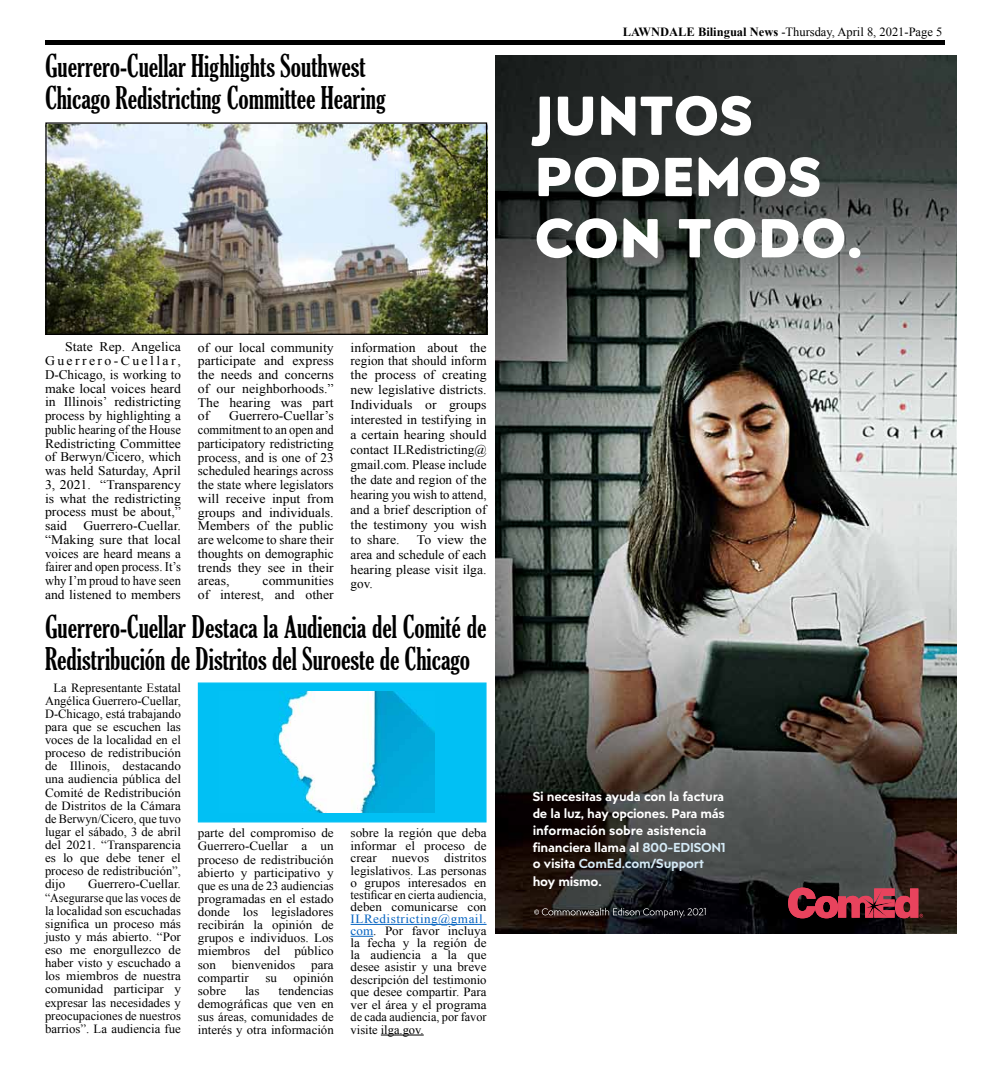
<style>
.page{position:relative;width:990px;height:1080px;background:#fff}
.page>*{position:absolute;margin:0;border:0;box-sizing:border-box;transform-origin:0 0}
.t1{font:900 54.75px/61.2px "Posterama Text";letter-spacing:.01em;color:#fff}
.t2{font:extra-condensed 30px/32.5px "Gloucester";color:#000}
.t3{font:13.12px/13.8px "Times New Roman";color:#000;text-align:justify;scale:1.05 1}
.t4{font:13.12px "Times New Roman";color:#000}
.t5{font:600 13px/16.9px "Posterama Text";letter-spacing:-.02em;color:#fff}
.t6{font:12.5px/13.1px "Times New Roman";color:#000;text-align:justify;scale:1.05 1}
.t7{font:12.5px/13.1px "Times New Roman";color:#000;text-align:justify}
.t8{font:300 10.12px "Posterama Text";color:#fff}
.s1{color:#0563c1}
.s2{font-weight:700}
.s3{color:#d4e9f5}
</style>
<div class="page">
<div style="left:45px;top:40px;width:900px;height:5px;background:#000"></div>
<img style="left:496px;top:56px;width:461px;height:877px">
<svg style="left:534px;top:908px;width:169px;height:10px"></svg>
<svg style="left:788px;top:884px;width:135px;height:34px"></svg>
<hr style="left:351px;top:924px;width:136px;height:1px;background:#0563c1">
<svg style="left:351px;top:936px;width:22px;height:1px"></svg>
<hr style="left:381px;top:1035px;width:43px;height:1px;background:#000">
<img style="left:47px;top:124px;width:438px;height:209px">
<div style="left:45px;top:122px;width:442px;height:213px;border:1px solid #000"></div>
<div style="left:198px;top:682px;width:289px;height:140px;background:#01c0f4;border:1px solid #01c0f4"></div>
<img style="left:278px;top:691px;width:157px;height:122px">
<h2 class="t2" style="left:45px;top:50px;width:342px">Guerrero-Cuellar Highlights Southwest<br>Chicago Redistricting Committee Hearing</h2>
<p class="t3" style="left:45px;top:340px;width:131px;text-indent:20px">State Rep. Angelica Guerrero-Cuellar, D-Chicago, is working to make local voices heard in Illinois’ redistricting process by highlighting a public hearing of the House Redistricting Committee of Berwyn/Cicero, which was held Saturday, April 3, 2021. “Transparency is what the redistricting process must be about,” said Guerrero-Cuellar. “Making sure that local voices are heard means a fairer and open process. It’s why I’m proud to have seen and listened to members</p>
<p class="t3" style="left:198px;top:340px;width:131px">of our local community participate and express the needs and concerns of our neighborhoods.” The hearing was part of</p>
<p class="t3" style="left:351px;top:340px;width:131px">information about the region that should inform the process of creating</p>
<p class="t3" style="left:351px;top:382px;width:131px;line-height:15px">new legislative districts.<br>Individuals or groups interested in testifying in a certain hearing should contact ILRedistricting@ gmail.com. Please include the date and region of the hearing you wish to attend, and a brief description of the testimony you wish to share.</p>
<p class="t3" style="left:198px;top:409px;width:131px;text-indent:31px">Guerrero-Cuellar’s commitment to an open and participatory redistricting process, and is one of 23 scheduled hearings across the state where legislators will receive input from groups and individuals.<br>Members of the public are welcome to share their thoughts on demographic trends they see in their areas,</p>
<p class="t3" style="left:351px;top:532px;width:131px;line-height:15px;text-indent:66px">To view the area and schedule of each hearing please visit ilga.</p>
<p class="t4" style="left:351px;top:575px;width:24px">gov.</p>
<h2 class="t2" style="left:45px;top:611px;width:443px">Guerrero-Cuellar Destaca la Audiencia del Comité de<br>Redistribución de Distritos del Suroeste de Chicago</h2>
<p class="t7" style="left:45px;top:681px;width:137px;text-indent:9px">La Representante Estatal Angélica Guerrero-Cuellar, D-Chicago, está trabajando para que se escuchen las voces de la localidad en el proceso de redistribución de Illinois, destacando una audiencia pública del Comité de Redistribución de Distritos de la Cámara de Berwyn/Cicero, que tuvo lugar el sábado, 3 de abril del 2021. “Transparencia es lo que debe tener el proceso de redistribución”, dijo</p>
<p class="t3" style="left:198px;top:574px;width:131px;text-align:right">communities<br>of interest, and other</p>
<p class="t6" style="left:198px;top:826px;width:131px">parte del compromiso de Guerrero-Cuellar a un proceso de redistribución abierto y participativo y que es una de 23 audiencias programadas en el estado donde los legisladores recibirán la opinión de grupos e individuos. Los miembros del público son</p>
<p class="t6" style="left:351px;top:827px;width:131px;line-height:12.2px">sobre la región que deba informar el proceso de crear nuevos distritos legislativos. Las personas o grupos interesados en testificar en cierta audiencia, deben comunicarse con</p>
<p class="t6" style="left:351px;top:913px;width:131px;line-height:12.2px"><span class="s1">ILRedistricting@gmail. com</span>. Por favor incluya la fecha y la región de la audiencia a la que desee asistir y una breve descripción del testimonio que desee compartir. Para ver el área y el programa de cada audiencia, por favor visite ilga.gov.</p>
<p class="t6" style="left:45px;top:878px;width:131px;text-indent:43px">Guerrero-Cuellar. “Asegurarse que las voces de la localidad son escuchadas significa un proceso más justo y más abierto. “Por eso me enorgullezco de haber visto y escuchado a los miembros de nuestra comunidad participar y expresar las necesidades y preocupaciones de nuestros barrios”. La audiencia fue</p>
<p class="t6" style="left:232px;top:958px;width:62px">bienvenidos</p>
<p class="t6" style="left:311px;top:958px;width:23px">para</p>
<p class="t6" style="left:198px;top:971px;width:50px">compartir</p>
<p class="t6" style="left:265px;top:971px;width:13px">su</p>
<p class="t6" style="left:294px;top:971px;width:40px">opinión</p>
<p class="t6" style="left:198px;top:984px;width:29px">sobre</p>
<p class="t6" style="left:245px;top:984px;width:15px">las</p>
<p class="t6" style="left:198px;top:984px;width:131px;text-indent:81px">tendencias demográficas que ven en sus áreas, comunidades de interés y otra información</p>
<p class="t7" style="left:623px;top:25px;width:321px"><span class="s2">LAWNDALE Bilingual News</span> -Thursday, April 8, 2021-Page 5</p>
<h1 class="t1" style="left:535px;top:83px;width:330px">JUNTOS<br>PODEMOS<br>CON TODO.</h1>
<p class="t5" style="left:533px;top:788px;width:195px">Si necesitas ayuda con la factura de la luz, hay opciones. Para más información sobre asistencia financiera llama al <span class="s3">800-EDISON1 </span>o visita <span class="s3">ComEd.com/Support </span>hoy mismo.</p>
<p class="t8" style="left:704px;top:906px;width:5px">1</p>
</div>
